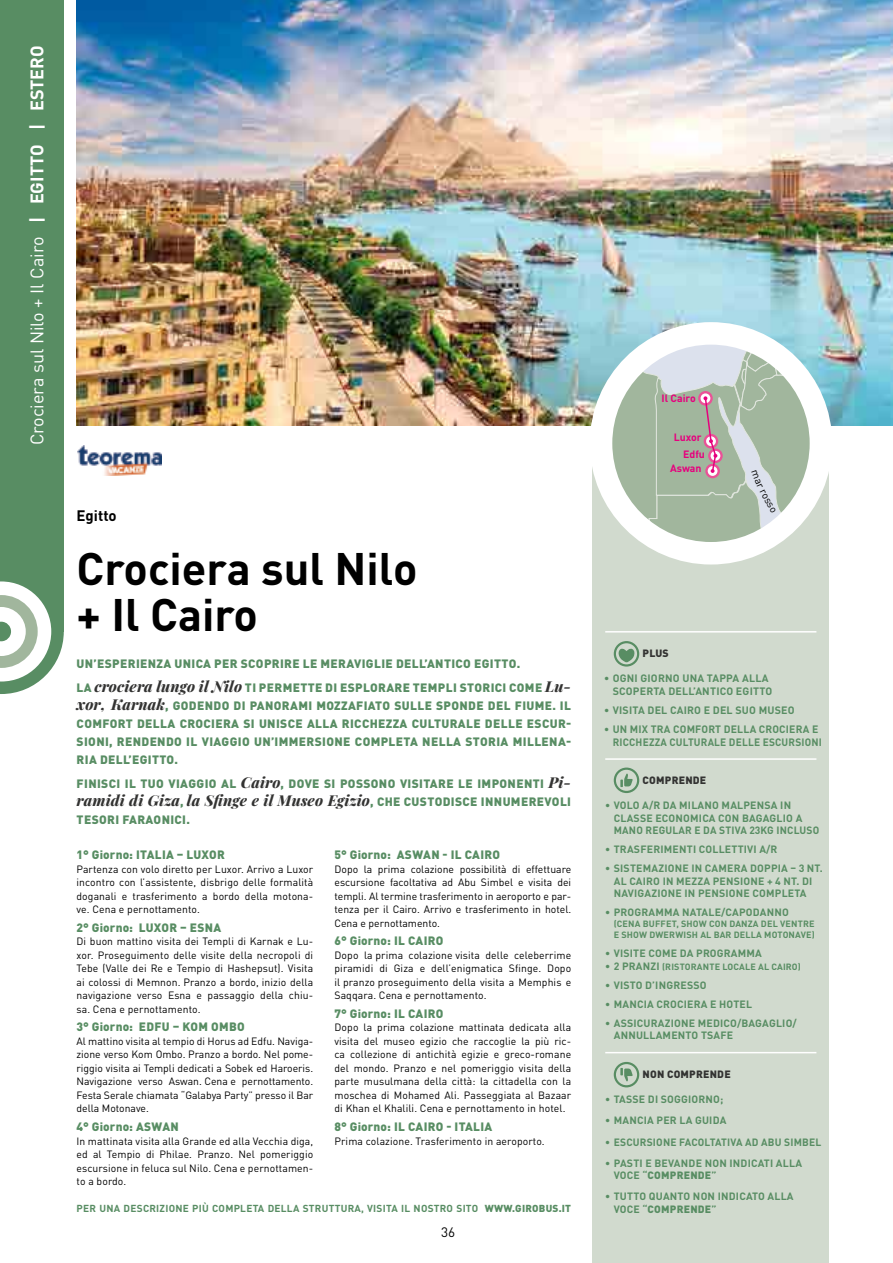
<style>
.page{position:relative;width:893px;height:1263px;background:#fff}
.page>*{position:absolute;margin:0;border:0;box-sizing:border-box;transform-origin:0 0}
.t1{font:700 45px/46.5px "DIN Pro";color:#000}
.t2{font:18px "DIN Pro";color:#fff}
.t3{font:700 18px "DIN Pro";color:#fff}
.t4{font:italic 800 15px "Playfair Display";letter-spacing:.01em;color:#333332}
.t5{font:700 15px "DIN Pro";color:#000}
.t6{font:13.5px "DIN Pro";color:#000}
.t7{font:900 12px/18px "DIN Pro";letter-spacing:.03em;color:#588d63}
.t8{font:900 12px "DIN Pro";letter-spacing:.01em;color:#588d63}
.t9{font:700 10.65px/12.8px "DIN Pro";letter-spacing:.02em;color:#588d63}
.t10{font:10.5px/13.5px "DIN Pro";letter-spacing:.01em;color:#000;text-align:justify}
.t11{font:700 10.5px/12.6px "DIN Pro";letter-spacing:.02em;color:#588d63}
.t12{font:900 10.5px "DIN Pro";letter-spacing:.02em;color:#333332}
.t13{font:700 10.5px/16.6px "DIN Pro";color:#e6007d}
.t14{font:700 10.05px "DIN Pro";letter-spacing:.025em;color:#588d63}
.t15{font:700 9px/10.8px "DIN Pro";letter-spacing:.02em;color:#588d63}
.s1{font-weight:700}
.s2{font-family:"Playfair Display";font-weight:800;font-style:italic;font-size:15px;color:#333332}
.s3{font-family:"DIN Pro";font-weight:900;font-style:normal;font-size:12px;color:#588d63}
.s4{font-weight:900}
.s5{font-size:10.5px}
</style>
<div class="page">
<img style="left:77px;top:0;width:816px;height:425px">
<div style="left:592px;top:446px;width:237px;height:817px;background:#d1dace"></div>
<svg style="left:614px;top:767px;width:25px;height:26px"></svg>
<div style="left:616px;top:770px;width:21px;height:21px;background:#d1dace;border-radius:50%"></div>
<svg style="left:620px;top:773px;width:13px;height:14px"></svg>
<hr style="left:605px;top:758px;width:211px;height:2px;background:#fff">
<svg style="left:614px;top:1062px;width:25px;height:25px"></svg>
<div style="left:616px;top:1064px;width:21px;height:21px;background:#d1dace;border-radius:50%"></div>
<svg style="left:620px;top:1068px;width:13px;height:14px"></svg>
<hr style="left:605px;top:1052px;width:211px;height:1px;background:#fff">
<svg style="left:614px;top:641px;width:25px;height:25px"></svg>
<svg style="left:616px;top:643px;width:21px;height:21px"></svg>
<svg style="left:619px;top:648px;width:16px;height:15px"></svg>
<hr style="left:605px;top:631px;width:211px;height:1px;background:#fff">
<img style="left:77px;top:445px;width:84px;height:30px">
<div style="left:590px;top:322px;width:242px;height:242px;border:22px solid #fff;border-radius:50%"></div>
<div style="left:0;top:0;width:64px;height:631px;background:#588d63"></div>
<svg style="left:0;top:581px;width:64px;height:113px"></svg>
<svg style="left:601px;top:333px;width:220px;height:220px"></svg>
<h2 class="t3" style="left:22px;top:130px;width:86px;rotate:-90deg">| ESTERO</h2>
<h2 class="t2" style="left:23px;top:445px;width:302px;rotate:-90deg">Crociera sul Nilo + Il Cairo <span class="s1">| EGITTO</span></h2>
<h3 class="t5" style="left:77px;top:503px;width:42px">Egitto</h3>
<h1 class="t1" style="left:77px;top:540px;width:342px">Crociera sul Nilo + Il Cairo</h1>
<p class="t7" style="left:77px;top:649px;width:496px;line-height:24.5px">UN’ESPERIENZA UNICA PER SCOPRIRE LE MERAVIGLIE DELL’ANTICO EGITTO.<br>LA <span class="s2">crociera lungo il Nilo</span> TI PERMETTE DI ESPLORARE TEMPLI STORICI COME <span class="s2">Lu-</span></p>
<p class="t7" style="left:77px;top:695px;width:496px;text-align:justify"><span class="s2">xor, Karnak</span>, GODENDO DI PANORAMI MOZZAFIATO SULLE SPONDE DEL FIUME. IL COMFORT DELLA CROCIERA SI UNISCE ALLA RICCHEZZA CULTURALE DELLE ESCUR-SIONI, RENDENDO IL VIAGGIO UN’IMMERSIONE COMPLETA NELLA STORIA MILLENA-RIA DELL’EGITTO.</p>
<p class="t7" style="left:77px;top:773px;width:496px">FINISCI IL TUO VIAGGIO AL <span class="s2">Cairo</span>, DOVE SI POSSONO VISITARE LE IMPONENTI <span class="s2">Pi-</span></p>
<h3 class="t4" style="left:77px;top:788px;width:496px">ramidi di Giza<span class="s3">,</span> la Sfinge e il Museo Egizio<span class="s3">, CHE CUSTODISCE INNUMEREVOLI</span></h3>
<p class="t7" style="left:77px;top:809px;width:115px">TESORI FARAONICI.</p>
<p class="t8" style="left:77px;top:844px;width:150px">1° Giorno: ITALIA – LUXOR</p>
<p class="t10" style="left:77px;top:861px;width:238px">Partenza con volo diretto per Luxor. Arrivo a Luxor incontro con l’assistente, disbrigo delle formalità doganali e trasferimento a bordo della motona&shy;ve. Cena e pernottamento.</p>
<p class="t8" style="left:77px;top:917px;width:146px">2° Giorno: LUXOR – ESNA</p>
<p class="t10" style="left:77px;top:934px;width:238px">Di buon mattino visita dei Templi di Karnak e Lu&shy;xor. Proseguimento delle visite della necropoli di Tebe (Valle dei Re e Tempio di Hashepsut). Visita ai colossi di Memnon. Pranzo a bordo, inizio della navigazione verso Esna e passaggio della chiu&shy;sa. Cena e pernottamento.</p>
<p class="t7" style="left:77px;top:1016px;width:170px">3° Giorno: EDFU – KOM OMBO</p>
<p class="t10" style="left:77px;top:1033px;width:238px">Al mattino visita al tempio di Horus ad Edfu. Naviga&shy;zione verso Kom Ombo. Pranzo a bordo. Nel pome&shy;riggio visita ai Templi dedicati a Sobek ed Haroeris.<br>Navigazione verso Aswan. Cena e pernottamento.<br>Festa Serale chiamata “Galabya Party” presso il Bar della Motonave.</p>
<p class="t8" style="left:77px;top:1116px;width:104px">4° Giorno: ASWAN</p>
<p class="t10" style="left:77px;top:1133px;width:238px">In mattinata visita alla Grande ed alla Vecchia diga, ed al Tempio di Philae. Pranzo. Nel pomeriggio escursione in feluca sul Nilo. Cena e pernottamen&shy;to a bordo.</p>
<p class="t7" style="left:334px;top:844px;width:167px">5° Giorno: ASWAN - IL CAIRO</p>
<p class="t10" style="left:334px;top:861px;width:238px">Dopo la prima colazione possibilità di effettuare escursione facoltativa ad Abu Simbel e visita dei templi. Al termine trasferimento in aeroporto e par&shy;tenza per il Cairo. Arrivo e trasferimento in hotel.<br>Cena e pernottamento.</p>
<p class="t7" style="left:334px;top:930px;width:110px">6° Giorno: IL CAIRO</p>
<p class="t10" style="left:334px;top:947px;width:238px">Dopo la prima colazione visita delle celeberrime piramidi di Giza e dell’enigmatica Sfinge. Dopo il pranzo proseguimento della visita a Memphis e Saqqara. Cena e pernottamento.</p>
<p class="t7" style="left:334px;top:1003px;width:110px">7° Giorno: IL CAIRO</p>
<p class="t10" style="left:334px;top:1020px;width:238px">Dopo la prima colazione mattinata dedicata alla visita del museo egizio che raccoglie la più ric&shy;ca collezione di antichità egizie e greco-romane del mondo. Pranzo e nel pomeriggio visita della parte musulmana della città: la cittadella con la moschea di Mohamed Ali. Passeggiata al Bazaar di Khan el Khalili. Cena e pernottamento in hotel.</p>
<p class="t7" style="left:334px;top:1116px;width:159px">8° Giorno: IL CAIRO - ITALIA</p>
<p class="t10" style="left:334px;top:1133px;width:212px">Prima colazione. Trasferimento in aeroporto.</p>
<p class="t14" style="left:77px;top:1200px;width:496px">PER UNA DESCRIZIONE PIÙ COMPLETA DELLA STRUTTURA, VISITA IL NOSTRO SITO <span class="s4">WWW.GIROBUS.IT</span></p>
<p class="t6" style="left:441px;top:1222px;width:16px">36</p>
<p class="t13" style="left:662px;top:389px;width:36px">Il Cairo</p>
<p class="t13" style="left:683px;top:428px;width:23px;text-indent:-9px">Luxor<br>Edfu</p>
<p class="t13" style="left:670px;top:459px;width:33px">Aswan</p>
<p class="t12" style="left:643px;top:644px;width:28px">PLUS</p>
<p class="t9" style="left:613px;top:670px;width:161px;text-indent:-9px">• OGNI GIORNO UNA TAPPA ALLA<br>SCOPERTA DELL’ANTICO EGITTO</p>
<p class="t9" style="left:604px;top:702px;width:192px">• VISITA DEL CAIRO E DEL SUO MUSEO</p>
<p class="t9" style="left:613px;top:721px;width:211px;text-indent:-9px">• UN MIX TRA COMFORT DELLA CROCIERA E<br>RICCHEZZA CULTURALE DELLE ESCURSIONI</p>
<p class="t12" style="left:643px;top:771px;width:65px">COMPRENDE</p>
<p class="t11" style="left:614px;top:798px;width:207px;text-indent:-9px">• VOLO A/R DA MILANO MALPENSA IN<br>CLASSE ECONOMICA CON BAGAGLIO A<br>MANO REGULAR E DA STIVA 23KG INCLUSO</p>
<p class="t11" style="left:605px;top:842px;width:174px">• TRASFERIMENTI COLLETTIVI A/R</p>
<p class="t11" style="left:614px;top:861px;width:211px;text-indent:-9px">• SISTEMAZIONE IN CAMERA DOPPIA – 3 NT.<br>AL CAIRO IN MEZZA PENSIONE + 4 NT. DI<br>NAVIGAZIONE IN PENSIONE COMPLETA</p>
<p class="t11" style="left:605px;top:905px;width:185px">• PROGRAMMA NATALE/CAPODANNO</p>
<p class="t15" style="left:614px;top:917px;width:202px">(CENA BUFFET, SHOW CON DANZA DEL VENTRE<br>E SHOW DWERWISH AL BAR DELLA MOTONAVE)</p>
<p class="t11" style="left:605px;top:946px;width:158px">• VISITE COME DA PROGRAMMA</p>
<p class="t15" style="left:605px;top:960px;width:197px"><span class="s5">• 2 PRANZI</span> (RISTORANTE LOCALE AL CAIRO)</p>
<p class="t11" style="left:605px;top:977px;width:103px">• VISTO D’INGRESSO</p>
<p class="t11" style="left:605px;top:996px;width:148px">• MANCIA CROCIERA E HOTEL</p>
<p class="t11" style="left:614px;top:1015px;width:185px;text-indent:-9px">• ASSICURAZIONE MEDICO/BAGAGLIO/<br>ANNULLAMENTO TSAFE</p>
<p class="t12" style="left:643px;top:1065px;width:90px">NON COMPRENDE</p>
<p class="t11" style="left:605px;top:1092px;width:120px">• TASSE DI SOGGIORNO;</p>
<p class="t11" style="left:605px;top:1113px;width:123px">• MANCIA PER LA GUIDA</p>
<p class="t11" style="left:605px;top:1134px;width:218px">• ESCURSIONE FACOLTATIVA AD ABU SIMBEL</p>
<p class="t11" style="left:614px;top:1155px;width:190px;text-indent:-9px">• PASTI E BEVANDE NON INDICATI ALLA<br>VOCE “<span class="s4">COMPRENDE</span>”</p>
<p class="t11" style="left:614px;top:1189px;width:181px;text-indent:-9px">• TUTTO QUANTO NON INDICATO ALLA<br>VOCE “<span class="s4">COMPRENDE</span>”</p>
</div>
